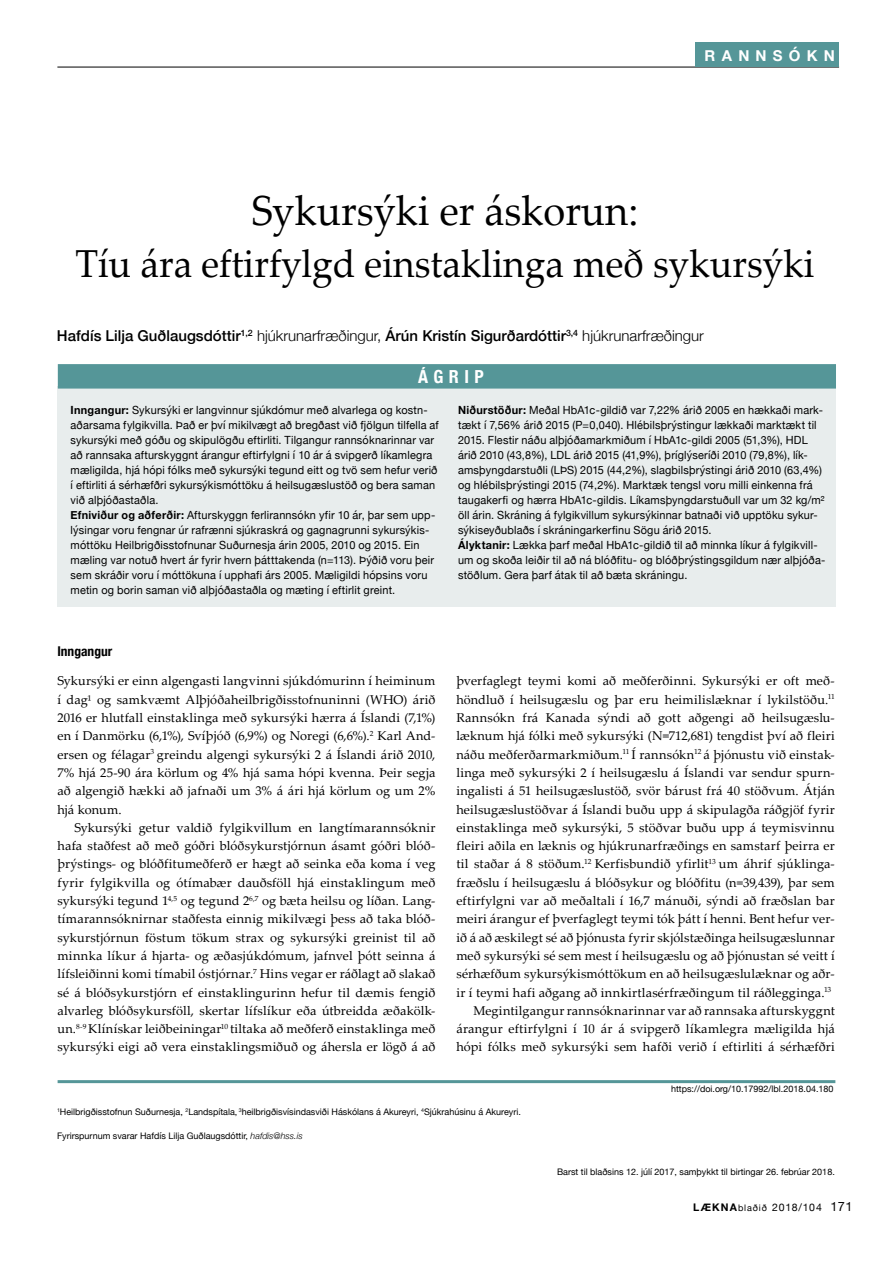
<style>
.page{position:relative;width:893px;height:1263px;background:#fff}
.page>*{position:absolute;margin:0;border:0;box-sizing:border-box;transform-origin:0 0}
.t1{font:42px "Palatino Linotype";color:#000;scale:.95 1}
.t2{font:39px "Palatino Linotype";color:#000;scale:.95 1}
.t3{font:700 condensed 18px "Helvetica Neue";letter-spacing:.3em;color:#fff}
.t4{font:500 15px "Helvetica Neue";color:#000}
.t5{font:700 15px "Helvetica Neue";letter-spacing:.415em;color:#fff}
.t6{font:700 condensed 13.5px "Helvetica Neue";color:#000}
.t7{font:12.75px/18.3px "Palatino Linotype";letter-spacing:.01em;color:#000;text-align:justify}
.t8{font:11.25px/15px "Helvetica Neue";letter-spacing:.015em;color:#000}
.t9{font:10.5px "Helvetica Neue";letter-spacing:.07em;color:#000}
.t10{font:9px "Helvetica Neue";color:#000}
.s1{font-weight:300}
.s2{font-weight:700}
.s3{font-weight:300;font-style:italic}
.s4{font-size:9px}
.s5{font-size:12.75px}
</style>
<div class="page">
<hr style="left:57px;top:67px;width:782px;height:1px;background:#000">
<div style="left:696px;top:42px;width:143px;height:25px;background:#559698"></div>
<div style="left:58px;top:386px;width:778px;height:221px;background:#e8eded"></div>
<hr style="left:58px;top:1080px;width:777px;height:3px;background:#559698">
<div style="left:59px;top:365px;width:776px;height:23px;background:#559698"></div>
<div style="left:58px;top:364px;width:778px;height:25px;border:2px solid #559698"></div>
<p class="t5" style="left:705px;top:43px;width:132px">RANNSÓKN</p>
<h1 class="t1" style="left:252px;top:180px;width:409px">Sykursýki er áskorun:</h1>
<h2 class="t2" style="left:75px;top:236px;width:780px">Tíu ára eftirfylgd einstaklinga með sykursýki</h2>
<p class="t4" style="left:57px;top:323px;width:648px">Hafdís Lilja Guðlaugsdóttir<sup>1,2</sup> <span class="s1">hjúkrunarfræðingur,</span> Árún Kristín Sigurðardóttir<sup>3,4</sup> <span class="s1">hjúkrunarfræðingur</span></p>
<h3 class="t3" style="left:418px;top:361px;width:67px">ÁGRIP</h3>
<p class="t8" style="left:71px;top:404px;width:370px"><span class="s2">Inngangur:</span> Sykursýki er langvinnur sjúkdómur með alvarlega og kostn&shy;aðarsama fylgikvilla. Það er því mikilvægt að bregðast við fjölgun tilfella af sykursýki með góðu og skipulögðu eftirliti. Tilgangur rannsóknarinnar var að rannsaka afturskyggnt árangur eftirfylgni í 10 ár á svipgerð líkamlegra mæligilda, hjá hópi fólks með sykursýki tegund eitt og tvö sem hefur verið í eftirliti á sérhæfðri sykursýkismóttöku á heilsugæslustöð og bera saman við alþjóðastaðla.<br><span class="s2">Efniviður og aðferðir:</span> Afturskyggn ferlirannsókn yfir 10 ár, þar sem upp&shy;lýsingar voru fengnar úr rafrænni sjúkraskrá og gagnagrunni sykursýkis&shy;móttöku Heilbrigðisstofnunar Suðurnesja árin 2005, 2010 og 2015. Ein mæling var notuð hvert ár fyrir hvern þátttakenda (n=113). Þýðið voru þeir sem skráðir voru í móttökuna í upphafi árs 2005. Mæligildi hópsins voru metin og borin saman við alþjóðastaðla og mæting í eftirlit greint.</p>
<p class="t8" style="left:458px;top:403px;width:369px"><span class="s2">Niðurstöður:</span> Meðal HbA1c-gildið var 7,22% árið 2005 en hækkaði mark&shy;tækt í 7,56% árið 2015 (P=0,040). Hlébilsþrýstingur lækkaði marktækt til 2015. Flestir náðu alþjóðamarkmiðum í HbA1c-gildi 2005 (51,3%), HDL árið 2010 (43,8%), LDL árið 2015 (41,9%), þríglýseríði 2010 (79,8%), lík&shy;amsþyngdarstuðli (LÞS) 2015 (44,2%), slagbilsþrýstingi árið 2010 (63,4%) og hlébilsþrýstingi 2015 (74,2%). Marktæk tengsl voru milli einkenna frá taugakerfi og hærra HbA1c-gildis. Líkamsþyngdarstuðull var um 32 kg/m² öll árin. Skráning á fylgikvillum sykursýkinnar batnaði við upptöku sykur&shy;sýkiseyðublaðs í skráningarkerfinu Sögu árið 2015.<br><span class="s2">Ályktanir:</span> Lækka þarf meðal HbA1c-gildið til að minnka líkur á fylgikvill&shy;um og skoða leiðir til að ná blóðfitu- og blóðþrýstingsgildum nær alþjóða&shy;stöðlum. Gera þarf átak til að bæta skráningu.</p>
<p class="t6" style="left:57px;top:640px;width:56px">Inngangur</p>
<p class="t7" style="left:57px;top:671px;width:380px">Sykursýki er einn algengasti langvinni sjúkdómurinn í heiminum í dag¹ og samkvæmt Alþjóðaheilbrigðisstofnuninni (WHO) árið 2016 er hlutfall einstaklinga með sykursýki hærra á Íslandi (7,1%) en í Danmörku (6,1%), Svíþjóð (6,9%) og Noregi (6,6%).<sup>2</sup> Karl And&shy;ersen og félagar<sup>3</sup> greindu algengi sykursýki 2 á Íslandi árið 2010, 7% hjá 25-90 ára körlum og 4% hjá sama hópi kvenna. Þeir segja að algengið hækki að jafnaði um 3% á ári hjá körlum og um 2% hjá konum.</p>
<p class="t7" style="left:57px;top:818px;width:380px;text-indent:17px">Sykursýki getur valdið fylgikvillum en langtímarannsóknir hafa staðfest að með góðri blóðsykurstjórnun ásamt góðri blóð&shy;þrýstings- og blóðfitumeðferð er hægt að seinka eða koma í veg fyrir fylgikvilla og ótímabær dauðsföll hjá einstaklingum með sykursýki tegund 1<sup>4,5</sup> og tegund 2<sup>6,7</sup> og bæta heilsu og líðan. Lang&shy;tímarannsóknirnar staðfesta einnig mikilvægi þess að taka blóð&shy;sykurstjórnun föstum tökum strax og sykursýki greinist til að minnka líkur á hjarta- og æðasjúkdómum, jafnvel þótt seinna á lífsleiðinni komi tímabil óstjórnar.<sup>7</sup> Hins vegar er ráðlagt að slakað sé á blóðsykurstjórn ef einstaklingurinn hefur til dæmis fengið alvarleg blóðsykursföll, skertar lífslíkur eða útbreidda æðakölk&shy;un.<sup>8-9</sup> Klínískar leiðbeiningar<sup>10</sup> tiltaka að meðferð einstaklinga með sykursýki eigi að vera einstaklingsmiðuð og áhersla er lögð á að</p>
<p class="t7" style="left:456px;top:671px;width:380px;text-align:right">þverfaglegt teymi komi að meðferðinni. Sykursýki er oft með&shy;höndluð í heilsugæslu og þar eru heimilislæknar í lykilstöðu.<sup>11<br></sup>Rannsókn frá Kanada sýndi að gott aðgengi að heilsugæslu&shy;læknum hjá fólki með sykursýki (N=712,681) tengdist því að fleiri náðu meðferðarmarkmiðum.<sup>11</sup> Í rannsókn<sup>12</sup> á þjónustu við einstak&shy;linga með sykursýki 2 í heilsugæslu á Íslandi var sendur spurn&shy;ingalisti á 51 heilsugæslustöð, svör bárust frá 40 stöðvum. Átján heilsugæslustöðvar á Íslandi buðu upp á skipulagða ráðgjöf fyrir einstaklinga með sykursýki, 5 stöðvar buðu upp á teymisvinnu fleiri aðila en læknis og hjúkrunarfræðings en samstarf þeirra er til staðar á 8 stöðum.<sup>12</sup> Kerfisbundið yfirlit<sup>13</sup> um áhrif sjúklinga&shy;fræðslu í heilsugæslu á blóðsykur og blóðfitu (n=39,439), þar sem eftirfylgni var að meðaltali í 16,7 mánuði, sýndi að fræðslan bar meiri árangur ef þverfaglegt teymi tók þátt í henni. Bent hefur ver&shy;ið á að æskilegt sé að þjónusta fyrir skjólstæðinga heilsugæslunnar með sykursýki sé sem mest í heilsugæslu og að þjónustan sé veitt í sérhæfðum sykursýkismóttökum en að heilsugæslulæknar og aðr&shy;ir í teymi hafi aðgang að innkirtlasérfræðingum til ráðlegginga.<sup>13<br></sup>Megintilgangur rannsóknarinnar var að rannsaka afturskyggnt árangur eftirfylgni í 10 ár á svipgerð líkamlegra mæligilda hjá hópi fólks með sykursýki sem hafði verið í eftirliti á sérhæfðri</p>
<p class="t10" style="left:671px;top:1082px;width:164px">https://doi.org/10.17992/lbl.2018.04.180</p>
<p class="t10" style="left:57px;top:1105px;width:465px"><sup>1</sup>Heilbrigðisstofnun Suðurnesja, <sup>2</sup>Landspítala, <sup>3</sup>heilbrigðisvísindasviði Háskólans á Akureyri, <sup>4</sup>Sjúkrahúsinu á Akureyri.</p>
<p class="t10" style="left:57px;top:1129px;width:247px">Fyrirspurnum svarar Hafdís Lilja Guðlaugsdóttir, <span class="s3">hafdis@hss.is</span></p>
<p class="t10" style="left:557px;top:1165px;width:279px">Barst til blaðsins 12. júlí 2017, samþykkt til birtingar 26. febrúar 2018.</p>
<p class="t9" style="left:693px;top:1200px;width:161px"><span class="s2">LÆKNA</span><span class="s4">blaðið</span> 2018/104 <span class="s5">171</span></p>
</div>
